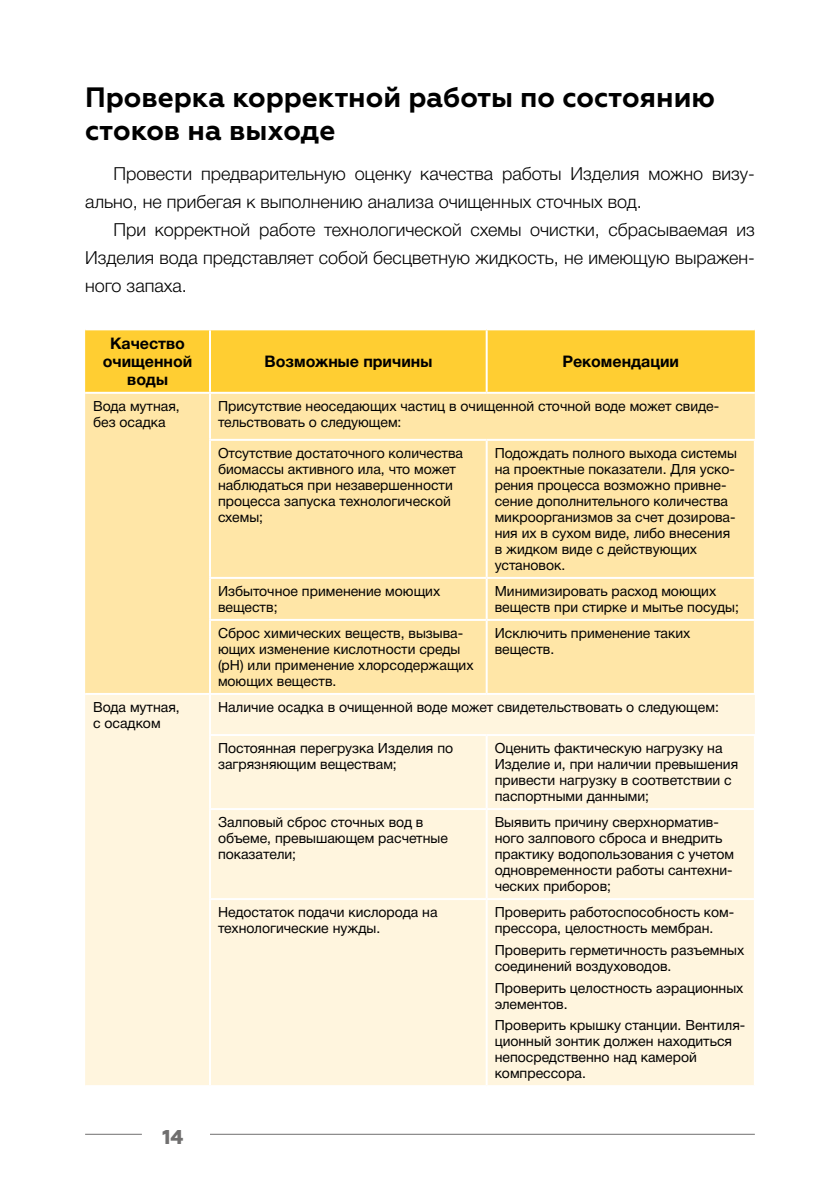
<style>
.page{position:relative;width:840px;height:1191px;background:#fff}
.page>*{position:absolute;margin:0;border:0;box-sizing:border-box;transform-origin:0 0}
.t1{font:700 28px/33.6px "Geometria";color:#000}
.t2{font:800 20px "Geometria";color:#706f6f}
.t3{font:300 18px/28px "Helvetica Neue Cyr";color:#000}
.t4{font:700 16px/18px "Helvetica Neue Cyr";color:#000;text-align:center}
.t5{font:14px/16px "Helvetica Neue Cyr";color:#000}
</style>
<div class="page">
<hr style="left:85px;top:1133px;width:57px;height:1px;background:#706f6f">
<hr style="left:210px;top:1133px;width:544px;height:1px;background:#706f6f">
<div style="left:85px;top:330px;width:669px;height:62px;background:#ffce32"></div>
<div style="left:85px;top:394px;width:669px;height:299px;background:#ffe6a7"></div>
<div style="left:85px;top:695px;width:669px;height:390px;background:#fff5de"></div>
<hr style="left:209px;top:330px;width:2px;height:62px;background:#fff">
<hr style="left:209px;top:394px;width:2px;height:45px;background:#fff">
<hr style="left:209px;top:695px;width:2px;height:39px;background:#fff">
<hr style="left:485px;top:330px;width:2px;height:62px;background:#fff">
<hr style="left:209px;top:439px;width:277px;height:2px;background:#fff">
<hr style="left:209px;top:441px;width:2px;height:136px;background:#fff">
<hr style="left:486px;top:439px;width:269px;height:2px;background:#fff">
<hr style="left:485px;top:441px;width:2px;height:136px;background:#fff">
<hr style="left:753px;top:441px;width:2px;height:136px;background:#fff">
<hr style="left:209px;top:577px;width:277px;height:2px;background:#fff">
<hr style="left:209px;top:579px;width:2px;height:40px;background:#fff">
<hr style="left:486px;top:577px;width:269px;height:2px;background:#fff">
<hr style="left:485px;top:579px;width:2px;height:40px;background:#fff">
<hr style="left:753px;top:579px;width:2px;height:40px;background:#fff">
<hr style="left:209px;top:619px;width:277px;height:2px;background:#fff">
<hr style="left:209px;top:621px;width:2px;height:72px;background:#fff">
<hr style="left:486px;top:619px;width:269px;height:2px;background:#fff">
<hr style="left:485px;top:621px;width:2px;height:72px;background:#fff">
<hr style="left:753px;top:621px;width:2px;height:72px;background:#fff">
<hr style="left:209px;top:734px;width:277px;height:2px;background:#fff">
<hr style="left:209px;top:736px;width:2px;height:72px;background:#fff">
<hr style="left:486px;top:734px;width:269px;height:2px;background:#fff">
<hr style="left:485px;top:736px;width:2px;height:72px;background:#fff">
<hr style="left:753px;top:736px;width:2px;height:72px;background:#fff">
<hr style="left:209px;top:808px;width:277px;height:2px;background:#fff">
<hr style="left:209px;top:810px;width:2px;height:88px;background:#fff">
<hr style="left:486px;top:808px;width:269px;height:2px;background:#fff">
<hr style="left:485px;top:810px;width:2px;height:88px;background:#fff">
<hr style="left:753px;top:810px;width:2px;height:88px;background:#fff">
<hr style="left:209px;top:898px;width:277px;height:2px;background:#fff">
<hr style="left:209px;top:900px;width:2px;height:185px;background:#fff">
<hr style="left:486px;top:898px;width:269px;height:2px;background:#fff">
<hr style="left:485px;top:900px;width:2px;height:185px;background:#fff">
<hr style="left:753px;top:900px;width:2px;height:185px;background:#fff">
<h1 class="t1" style="left:85px;top:81px;width:631px">Проверка корректной работы по состоянию стоков на выходе</h1>
<p class="t3" style="left:85px;top:160px;width:671px;text-indent:28px">Провести предварительную оценку качества работы Изделия можно визу&shy;ально, не прибегая к выполнению анализа очищенных сточных вод.</p>
<p class="t3" style="left:85px;top:216px;width:671px;text-align:justify;text-indent:28px">При корректной работе технологической схемы очистки, сбрасываемая из Изделия вода представляет собой бесцветную жидкость, не имеющую выражен&shy;ного запаха.</p>
<p class="t4" style="left:103px;top:334px;width:91px">Качество очищенной воды</p>
<p class="t4" style="left:264px;top:352px;width:169px">Возможные причины</p>
<p class="t4" style="left:562px;top:352px;width:118px">Рекомендации</p>
<p class="t5" style="left:93px;top:398px;width:88px">Вода мутная, без осадка</p>
<p class="t5" style="left:218px;top:398px;width:502px">Присутствие неоседающих частиц в очищенной сточной воде может свиде&shy;тельствовать о следующем:</p>
<p class="t5" style="left:218px;top:445px;width:246px">Отсутствие достаточного количества биомассы активного ила, что может наблюдаться при незавершенности процесса запуска технологической схемы;</p>
<p class="t5" style="left:494px;top:445px;width:243px">Подождать полного выхода системы на проектные показатели. Для уско&shy;рения процесса возможно привне&shy;сение дополнительного количества микроорганизмов за счет дозирова&shy;ния их в сухом виде, либо внесения в жидком виде с действующих установок.</p>
<p class="t5" style="left:218px;top:583px;width:224px">Избыточное применение моющих веществ;</p>
<p class="t5" style="left:494px;top:583px;width:246px">Минимизировать расход моющих веществ при стирке и мытье посуды;</p>
<p class="t5" style="left:218px;top:625px;width:257px">Сброс химических веществ, вызыва&shy;ющих изменение кислотности среды (рН) или применение хлорсодержащих моющих веществ.</p>
<p class="t5" style="left:494px;top:625px;width:197px">Исключить применение таких веществ.</p>
<p class="t5" style="left:93px;top:699px;width:88px">Вода мутная, с осадком</p>
<p class="t5" style="left:218px;top:699px;width:502px">Наличие осадка в очищенной воде может свидетельствовать о следующем:</p>
<p class="t5" style="left:218px;top:740px;width:236px">Постоянная перегрузка Изделия по загрязняющим веществам;</p>
<p class="t5" style="left:494px;top:740px;width:245px">Оценить фактическую нагрузку на<br>Изделие и, при наличии превышения привести нагрузку в соответствии с паспортными данными;</p>
<p class="t5" style="left:218px;top:814px;width:231px">Залповый сброс сточных вод в объеме, превышающем расчетные показатели;</p>
<p class="t5" style="left:494px;top:814px;width:241px">Выявить причину сверхнорматив&shy;ного залпового сброса и внедрить практику водопользования с учетом одновременности работы сантехни&shy;ческих приборов;</p>
<p class="t5" style="left:218px;top:904px;width:221px">Недостаток подачи кислорода на технологические нужды.</p>
<p class="t5" style="left:494px;top:904px;width:241px">Проверить работоспособность ком&shy;прессора, целостность мембран.</p>
<p class="t5" style="left:494px;top:942px;width:251px">Проверить герметичность разъемных соединений воздуховодов.</p>
<p class="t5" style="left:494px;top:979px;width:250px">Проверить целостность аэрационных элементов.</p>
<p class="t5" style="left:494px;top:1017px;width:252px">Проверить крышку станции. Вентиля&shy;ционный зонтик должен находиться непосредственно над камерой компрессора.</p>
<h2 class="t2" style="left:162px;top:1125px;width:22px">14</h2>
</div>
